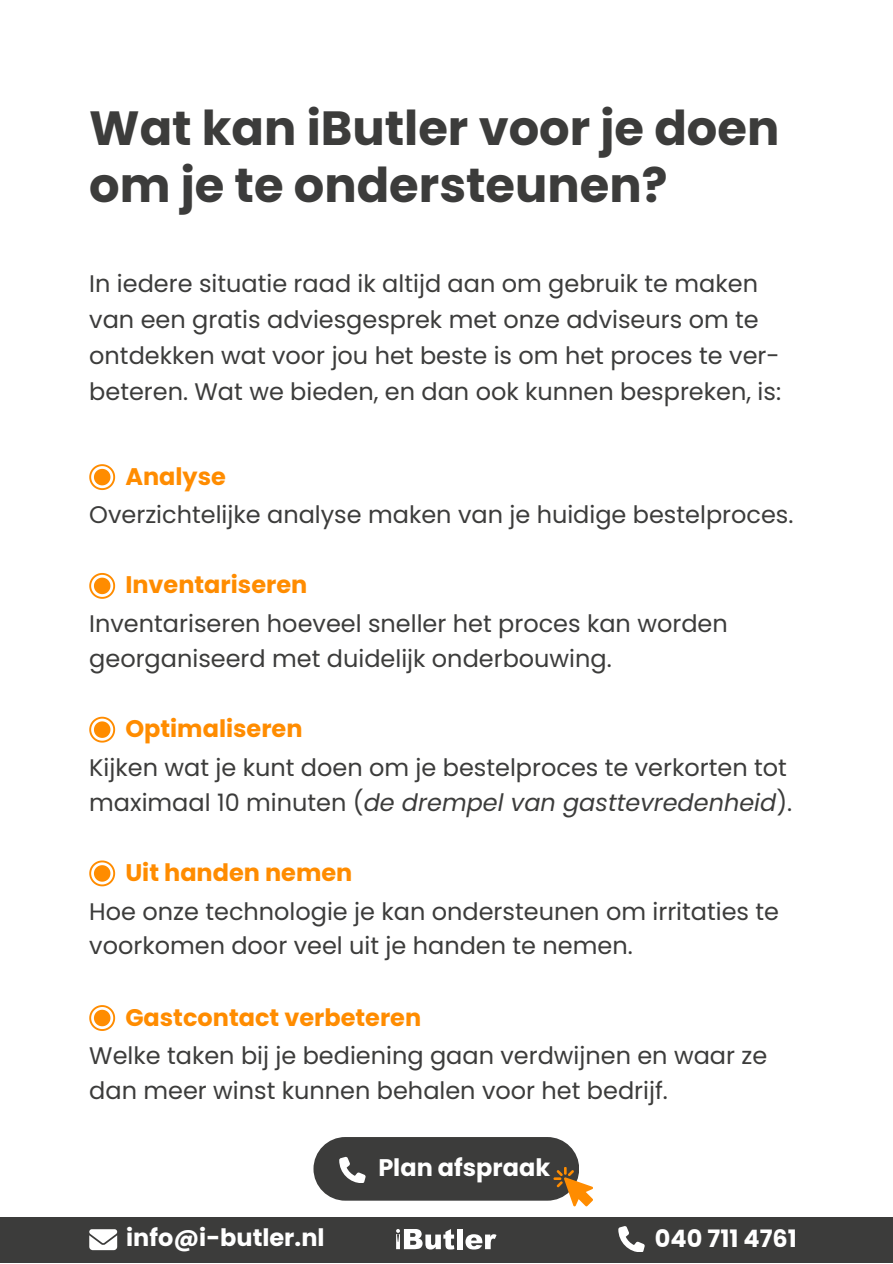
<style>
.page{position:relative;width:893px;height:1264px;background:#fff}
.page>*{position:absolute;margin:0;border:0;box-sizing:border-box;transform-origin:0 0}
.t1{font:700 48px/57.3px "Poppins";color:#3c3c3b}
.t2{font:24px/34.8px "Poppins";color:#3c3c3b}
.t3{font:700 24px "Poppins";color:#ff8c00}
.t4{font:700 24px "Poppins";color:#fff}
.s1{font-style:italic}
</style>
<div class="page">
<div style="left:0;top:1216px;width:892px;height:46px;background:#3c3c3b"></div>
<svg style="left:89px;top:464px;width:26px;height:26px"></svg>
<svg style="left:89px;top:573px;width:26px;height:26px"></svg>
<svg style="left:89px;top:716px;width:26px;height:26px"></svg>
<svg style="left:89px;top:860px;width:26px;height:26px"></svg>
<svg style="left:89px;top:1005px;width:26px;height:25px"></svg>
<div style="left:313px;top:1136px;width:266px;height:64px;background:#3c3c3b;border-radius:32px"></div>
<svg style="left:339px;top:1156px;width:26px;height:26px"></svg>
<div style="left:457px;top:1228px;width:5px;height:21px;background:#fff"></div>
<svg style="left:465px;top:1234px;width:31px;height:15px"></svg>
<svg style="left:396px;top:1229px;width:58px;height:20px"></svg>
<svg style="left:618px;top:1226px;width:26px;height:25px"></svg>
<svg style="left:89px;top:1229px;width:28px;height:21px"></svg>
<svg style="left:553px;top:1167px;width:39px;height:39px"></svg>
<p class="t1" style="left:89px;top:99px;width:691px">Wat kan iButler voor je doen om je te ondersteunen?</p>
<p class="t2" style="left:89px;top:265px;width:693px;line-height:36px">In iedere situatie raad ik altijd aan om gebruik te maken van een gratis adviesgesprek met onze adviseurs om te ontdekken wat voor jou het beste is om het proces te ver&shy;beteren. Wat we bieden, en dan ook kunnen bespreken, is:</p>
<p class="t3" style="left:125px;top:459px;width:102px">Analyse</p>
<p class="t2" style="left:89px;top:497px;width:705px">Overzichtelijke analyse maken van je huidige bestelproces.</p>
<p class="t3" style="left:125px;top:568px;width:183px">Inventariseren</p>
<p class="t2" style="left:89px;top:606px;width:640px">Inventariseren hoeveel sneller het proces kan worden georganiseerd met duidelijk onderbouwing.</p>
<p class="t3" style="left:125px;top:712px;width:179px">Optimaliseren</p>
<p class="t2" style="left:89px;top:750px;width:704px">Kijken wat je kunt doen om je bestelproces te verkorten tot maximaal 10 minuten (<span class="s1">de drempel van gasttevredenheid</span>).</p>
<p class="t3" style="left:125px;top:855px;width:228px">Uit handen nemen</p>
<p class="t2" style="left:89px;top:893px;width:691px">Hoe onze technologie je kan ondersteunen om irritaties te voorkomen door veel uit je handen te nemen.</p>
<p class="t3" style="left:125px;top:1000px;width:297px">Gastcontact verbeteren</p>
<p class="t2" style="left:89px;top:1038px;width:679px">Welke taken bij je bediening gaan verdwijnen en waar ze dan meer winst kunnen behalen voor het bedrijf.</p>
<p class="t4" style="left:378px;top:1150px;width:173px">Plan afspraak</p>
<p class="t4" style="left:126px;top:1220px;width:200px">info@i-butler.nl</p>
<p class="t4" style="left:655px;top:1221px;width:143px">040 711 4761</p>
</div>
